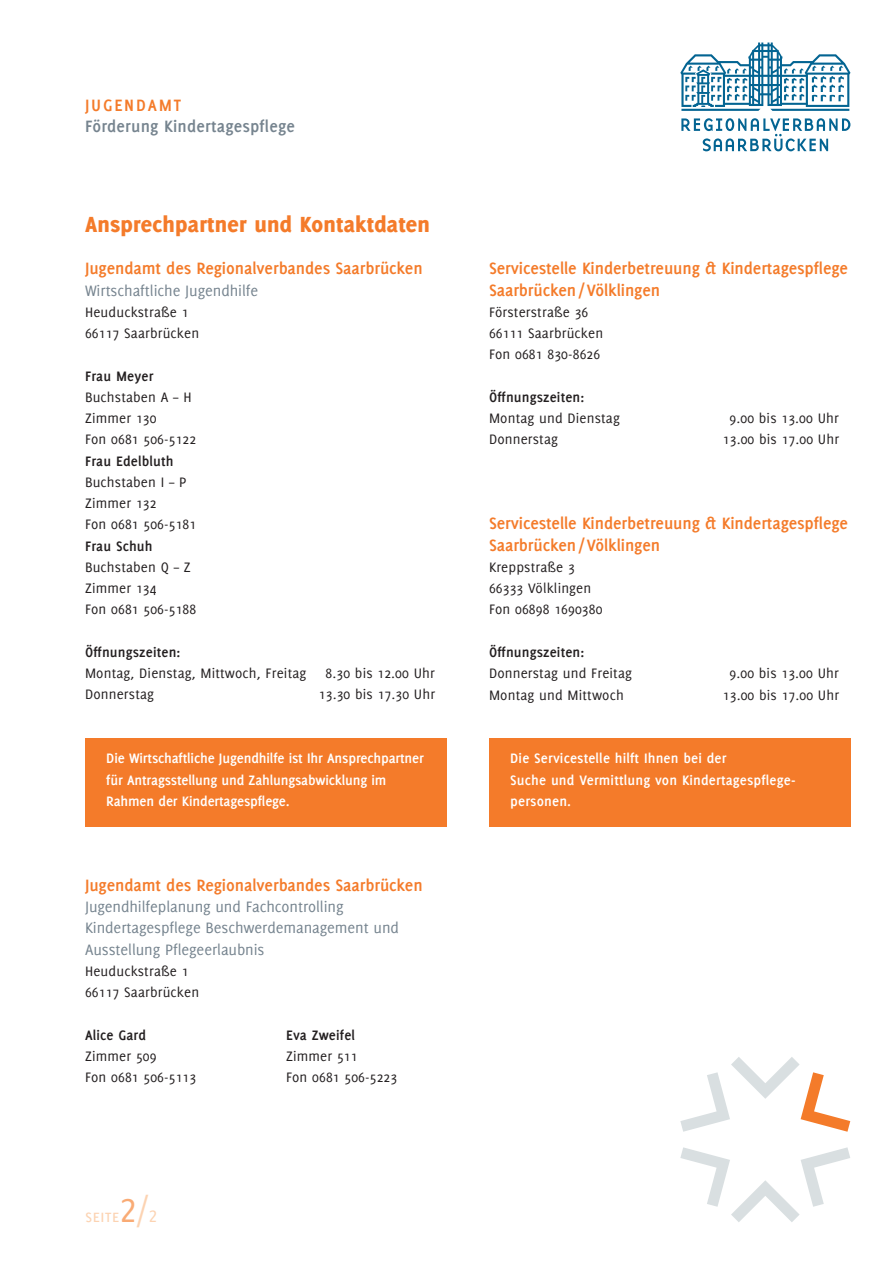
<style>
.page{position:relative;width:893px;height:1263px;background:#fff}
.page>*{position:absolute;margin:0;border:0;box-sizing:border-box;transform-origin:0 0}
.t1{font:800 24px "Delicious";letter-spacing:.01em;color:#f47b2a}
.t2{font:700 18px/21.3px "Delicious";letter-spacing:-.005em;color:#f47b2a}
.t3{font:700 18px "Delicious";letter-spacing:.01em;color:#76848f}
.t4{font:700 18px "Delicious";letter-spacing:.1em;color:#f47b2a}
.t5{font:18px "Delicious Small Caps";color:#fcd3b2}
.t6{font:16.5px/21.3px "Delicious";letter-spacing:-.005em;color:#76848f}
.t7{font:15px/21.3px "Delicious";letter-spacing:.01em;color:#231f20}
.t8{font:700 15px/21.3px "Delicious";letter-spacing:-.01em;color:#fff}
.t9{font:700 15px "Delicious";letter-spacing:.01em;color:#231f20}
.t10{font:700 15px/21.3px "Delicious";letter-spacing:.01em;color:#fff}
.s1{font-size:36px;color:#f9ab75}
.s2{font-size:36px}
</style>
<div class="page">
<svg style="left:680px;top:43px;width:170px;height:68px"></svg>
<svg style="left:681px;top:118px;width:169px;height:33px"></svg>
<svg style="left:680px;top:1057px;width:170px;height:75px"></svg>
<svg style="left:680px;top:1147px;width:170px;height:75px"></svg>
<div style="left:489px;top:739px;width:361px;height:88px;background:#f47b2a"></div>
<div style="left:85px;top:739px;width:361px;height:88px;background:#f47b2a"></div>
<p class="t4" style="left:85px;top:94px;width:98px">JUGENDAMT</p>
<p class="t3" style="left:85px;top:116px;width:211px">Förderung Kindertagespflege</p>
<h1 class="t1" style="left:85px;top:210px;width:346px">Ansprechpartner und Kontaktdaten</h1>
<p class="t2" style="left:85px;top:258px;width:339px">Jugendamt des Regionalverbandes Saarbrücken</p>
<p class="t6" style="left:85px;top:279px;width:175px">Wirtschaftliche Jugendhilfe</p>
<p class="t7" style="left:85px;top:301px;width:116px">Heuduckstraße 1<br>66117 Saarbrücken</p>
<p class="t9" style="left:85px;top:367px;width:70px">Frau Meyer</p>
<p class="t7" style="left:85px;top:386px;width:113px">Buchstaben A – H<br>Zimmer 130<br>Fon 0681 506-5122</p>
<p class="t9" style="left:85px;top:452px;width:90px">Frau Edelbluth</p>
<p class="t7" style="left:85px;top:471px;width:113px">Buchstaben I – P<br>Zimmer 132<br>Fon 0681 506-5181</p>
<p class="t9" style="left:85px;top:537px;width:69px">Frau Schuh</p>
<p class="t7" style="left:85px;top:556px;width:113px">Buchstaben Q – Z<br>Zimmer 134<br>Fon 0681 506-5188</p>
<p class="t9" style="left:85px;top:643px;width:97px">Öffnungszeiten:</p>
<p class="t7" style="left:85px;top:662px;width:223px">Montag, Dienstag, Mittwoch, Freitag</p>
<p class="t7" style="left:326px;top:662px;width:111px">8.30 bis 12.00 Uhr</p>
<p class="t7" style="left:85px;top:684px;width:70px">Donnerstag</p>
<p class="t7" style="left:319px;top:684px;width:118px">13.30 bis 17.30 Uhr</p>
<p class="t8" style="left:106px;top:748px;width:319px">Die Wirtschaftliche Jugendhilfe ist Ihr Ansprechpartner für Antragsstellung und Zahlungsabwicklung im<br>Rahmen der Kindertagespflege.</p>
<p class="t2" style="left:85px;top:874px;width:339px">Jugendamt des Regionalverbandes Saarbrücken</p>
<p class="t6" style="left:85px;top:896px;width:315px">Jugendhilfeplanung und Fachcontrolling<br>Kindertagespflege Beschwerdemanagement und<br>Ausstellung Pflegeerlaubnis</p>
<p class="t7" style="left:85px;top:960px;width:116px">Heuduckstraße 1<br>66117 Saarbrücken</p>
<p class="t9" style="left:85px;top:1026px;width:63px">Alice Gard</p>
<p class="t9" style="left:286px;top:1026px;width:71px">Eva Zweifel</p>
<p class="t7" style="left:85px;top:1045px;width:73px">Zimmer 509</p>
<p class="t7" style="left:286px;top:1045px;width:73px">Zimmer 511</p>
<p class="t7" style="left:85px;top:1066px;width:113px">Fon 0681 506-5113</p>
<p class="t7" style="left:286px;top:1066px;width:113px">Fon 0681 506-5223</p>
<p class="t5" style="left:85px;top:1206px;width:73px">seite<span class="s1">2</span><span class="s2">/</span>2</p>
<p class="t2" style="left:489px;top:258px;width:360px">Servicestelle Kinderbetreuung &amp; Kindertagespflege<br>Saarbrücken/Völklingen</p>
<p class="t7" style="left:489px;top:301px;width:116px">Försterstraße 36<br>66111 Saarbrücken<br>Fon 0681 830-8626</p>
<p class="t9" style="left:489px;top:388px;width:97px">Öffnungszeiten:</p>
<p class="t7" style="left:489px;top:407px;width:132px">Montag und Dienstag</p>
<p class="t7" style="left:730px;top:407px;width:111px">9.00 bis 13.00 Uhr</p>
<p class="t7" style="left:489px;top:429px;width:70px">Donnerstag</p>
<p class="t7" style="left:723px;top:429px;width:118px">13.00 bis 17.00 Uhr</p>
<p class="t2" style="left:489px;top:513px;width:360px">Servicestelle Kinderbetreuung &amp; Kindertagespflege<br>Saarbrücken/Völklingen</p>
<p class="t7" style="left:489px;top:556px;width:115px">Kreppstraße 3<br>66333 Völklingen<br>Fon 06898 1690380</p>
<p class="t9" style="left:489px;top:643px;width:97px">Öffnungszeiten:</p>
<p class="t7" style="left:489px;top:662px;width:144px">Donnerstag und Freitag</p>
<p class="t7" style="left:730px;top:662px;width:111px">9.00 bis 13.00 Uhr</p>
<p class="t7" style="left:489px;top:684px;width:136px">Montag und Mittwoch</p>
<p class="t7" style="left:723px;top:684px;width:118px">13.00 bis 17.00 Uhr</p>
<p class="t10" style="left:510px;top:748px;width:287px">Die Servicestelle hilft Ihnen bei der<br>Suche und Vermittlung von Kindertagespflege&shy;personen.</p>
</div>
